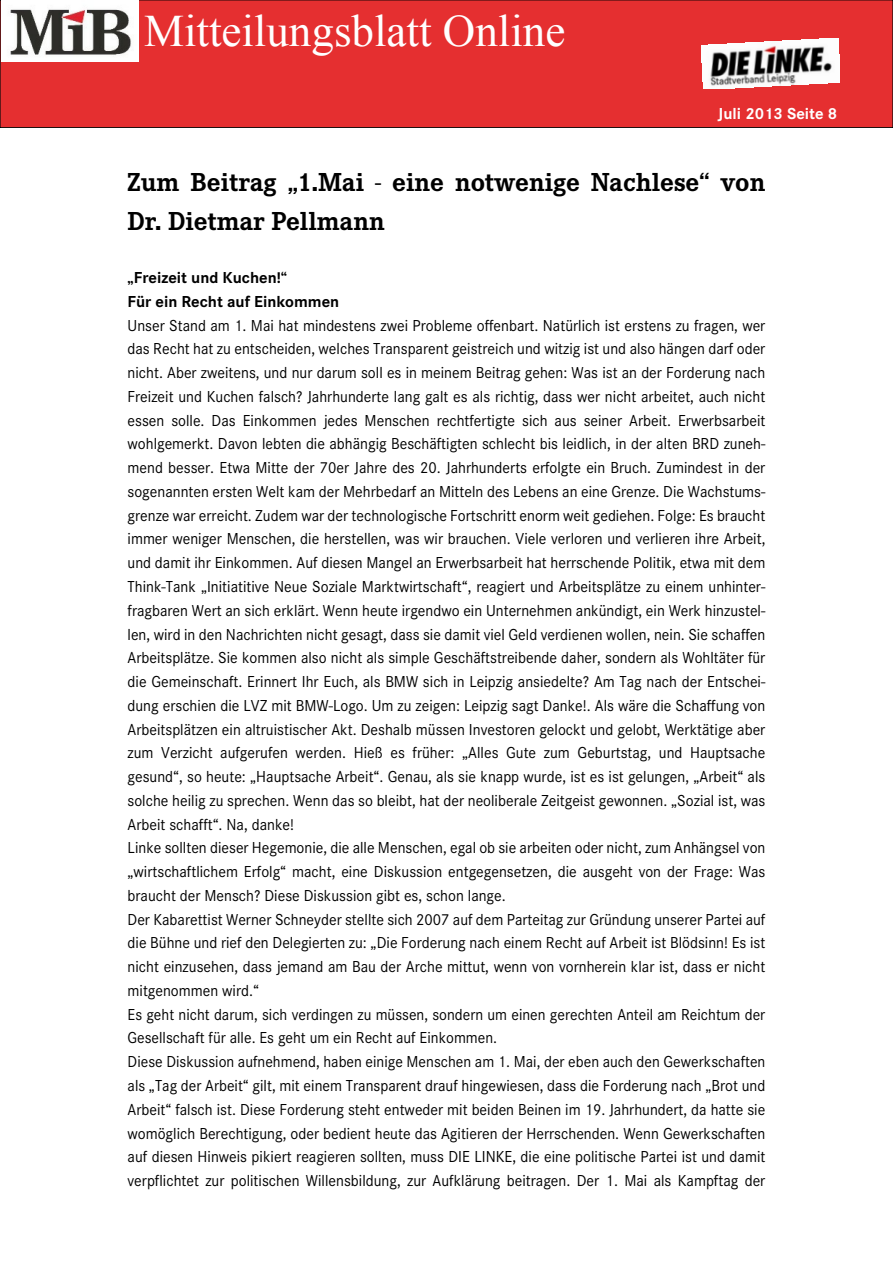
<style>
.page{position:relative;width:893px;height:1263px;background:#fff}
.page>*{position:absolute;margin:0;border:0;box-sizing:border-box;transform-origin:0 0}
.t1{font:45px "Times New Roman";color:#fff}
.t2{font:700 27px/38.8px "Corporate E";color:#000}
.t3{font:16.5px/23.7px "Corporate S";color:#000;scale:.95 1}
.t4{font:700 16.5px/23.7px "Corporate S";color:#000}
.t5{font:700 16.5px "Corporate S";color:#fff}
</style>
<div class="page">
<div style="left:0;top:0;width:893px;height:128px;background:#e52f30;border:1px solid #000"></div>
<img style="left:1px;top:0;width:138px;height:61px">
<img style="left:702px;top:39px;width:138px;height:50px">
<h1 class="t1" style="left:144px;top:15px;width:423px">Mitteilungsblatt Online</h1>
<p class="t5" style="left:718px;top:104px;width:121px">Juli 2013 Seite 8</p>
<h2 class="t2" style="left:128px;top:163px;width:639px">Zum Beitrag „1.Mai - eine notwenige Nachlese“ von<br>Dr. Dietmar Pellmann</h2>
<p class="t4" style="left:128px;top:266px;width:213px">„Freizeit und Kuchen!“<br>Für ein Recht auf Einkommen</p>
<p class="t3" style="left:128px;top:313px;width:673px">Unser Stand am 1. Mai hat mindestens zwei Probleme offenbart. Natürlich ist erstens zu fragen, wer das Recht hat zu entscheiden, welches Transparent geistreich und witzig ist und also hängen darf oder nicht. Aber zweitens, und nur darum soll es in meinem Beitrag gehen: Was ist an der Forderung nach Freizeit und Kuchen falsch? Jahrhunderte lang galt es als richtig, dass wer nicht arbeitet, auch nicht essen solle. Das Einkommen jedes Menschen rechtfertigte sich aus seiner Arbeit. Erwerbsarbeit wohlgemerkt. Davon lebten die abhängig Beschäftigten schlecht bis leidlich, in der alten BRD zuneh&shy;mend besser. Etwa Mitte der 70er Jahre des 20. Jahrhunderts erfolgte ein Bruch. Zumindest in der sogenannten ersten Welt kam der Mehrbedarf an Mitteln des Lebens an eine Grenze. Die Wachstums&shy;grenze war erreicht. Zudem war der technologische Fortschritt enorm weit gediehen. Folge: Es braucht immer weniger Menschen, die herstellen, was wir brauchen. Viele verloren und verlieren ihre Arbeit, und damit ihr Einkommen. Auf diesen Mangel an Erwerbsarbeit hat herrschende Politik, etwa mit dem Think-Tank „Initiatitive Neue Soziale Marktwirtschaft“, reagiert und Arbeitsplätze zu einem unhinter&shy;fragbaren Wert an sich erklärt. Wenn heute irgendwo ein Unternehmen ankündigt, ein Werk hinzustel&shy;len, wird in den Nachrichten nicht gesagt, dass sie damit viel Geld verdienen wollen, nein. Sie schaffen Arbeitsplätze. Sie kommen also nicht als simple Geschäftstreibende daher, sondern als Wohltäter für die Gemeinschaft. Erinnert Ihr Euch, als BMW sich in Leipzig ansiedelte? Am Tag nach der Entschei&shy;dung erschien die LVZ mit BMW-Logo. Um zu zeigen: Leipzig sagt Danke!. Als wäre die Schaffung von Arbeitsplätzen ein altruistischer Akt. Deshalb müssen Investoren gelockt und gelobt, Werktätige aber zum Verzicht aufgerufen werden. Hieß es früher: „Alles Gute zum Geburtstag, und Hauptsache gesund“, so heute: „Hauptsache Arbeit“. Genau, als sie knapp wurde, ist es ist gelungen, „Arbeit“ als solche heilig zu sprechen. Wenn das so bleibt, hat der neoliberale Zeitgeist gewonnen. „Sozial ist, was Arbeit schafft“. Na, danke!<br>Linke sollten dieser Hegemonie, die alle Menschen, egal ob sie arbeiten oder nicht, zum Anhängsel von „wirtschaftlichem Erfolg“ macht, eine Diskussion entgegensetzen, die ausgeht von der Frage: Was braucht der Mensch? Diese Diskussion gibt es, schon lange.<br>Der Kabarettist Werner Schneyder stellte sich 2007 auf dem Parteitag zur Gründung unserer Partei auf die Bühne und rief den Delegierten zu: „Die Forderung nach einem Recht auf Arbeit ist Blödsinn! Es ist nicht einzusehen, dass jemand am Bau der Arche mittut, wenn von vornherein klar ist, dass er nicht mitgenommen wird.“<br>Es geht nicht darum, sich verdingen zu müssen, sondern um einen gerechten Anteil am Reichtum der Gesellschaft für alle. Es geht um ein Recht auf Einkommen.<br>Diese Diskussion aufnehmend, haben einige Menschen am 1. Mai, der eben auch den Gewerkschaften als „Tag der Arbeit“ gilt, mit einem Transparent drauf hingewiesen, dass die Forderung nach „Brot und Arbeit“ falsch ist. Diese Forderung steht entweder mit beiden Beinen im 19. Jahrhundert, da hatte sie womöglich Berechtigung, oder bedient heute das Agitieren der Herrschenden. Wenn Gewerkschaften auf diesen Hinweis pikiert reagieren sollten, muss DIE LINKE, die eine politische Partei ist und damit verpflichtet zur politischen Willensbildung, zur Aufklärung beitragen. Der 1. Mai als Kampftag der</p>
</div>
